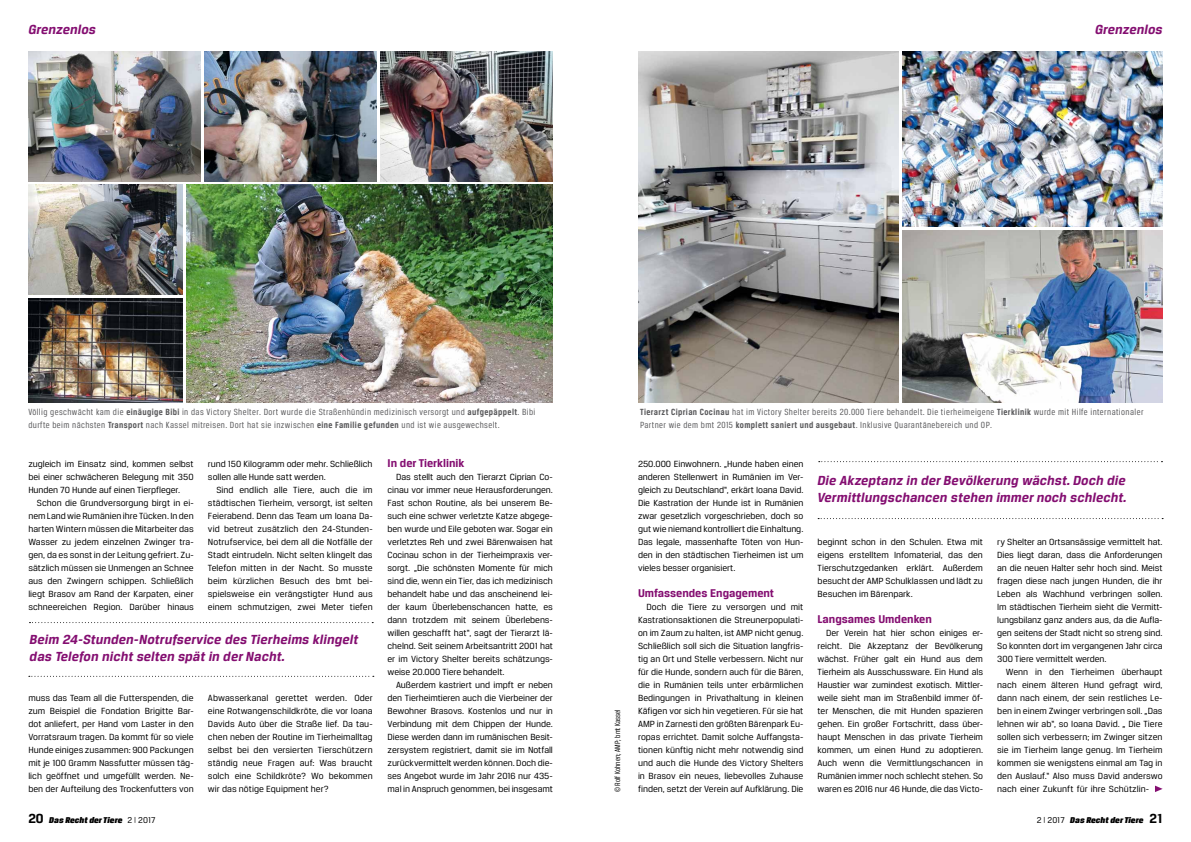
<style>
.page{position:relative;width:1191px;height:842px;background:#fff}
.page>*{position:absolute;margin:0;border:0;box-sizing:border-box;transform-origin:0 0}
.t1{font:italic 700 14px/17px "Breuer Text";letter-spacing:.01em;color:#840e71}
.t2{font:700 12px "Breuer Text";color:#840e71}
.t3{font:9.5px/13px "Breuer Text";letter-spacing:-.005em;color:#000;text-align:justify}
.t4{font:9.5px/13px "Breuer Condensed";letter-spacing:.04em;color:#58585a;scale:1.05 1}
.t5{font:italic 9px "Breuer Headline";letter-spacing:.01em;color:#000}
.t6{font:8px "Breuer Condensed";color:#000}
.s1{font-weight:700}
.s2{font-family:"Breuer Text";font-weight:700;font-style:normal;font-size:14px}
.s3{font-family:"Breuer Text";font-style:normal}
.s4{font-family:"Breuer Text";font-style:normal;font-size:7.3px}
</style>
<div class="page">
<img style="left:28px;top:51px;width:173px;height:130px">
<img style="left:28px;top:298px;width:155px;height:104px">
<img style="left:186px;top:185px;width:367px;height:217px">
<img style="left:28px;top:185px;width:155px;height:110px">
<img style="left:204px;top:51px;width:173px;height:130px">
<img style="left:380px;top:51px;width:173px;height:130px">
<svg style="left:1155px;top:786px;width:7px;height:6px"></svg>
<svg style="left:29px;top:622px;width:344px;height:1px"></svg>
<svg style="left:29px;top:676px;width:345px;height:1px"></svg>
<img style="left:638px;top:51px;width:260px;height:351px">
<img style="left:902px;top:51px;width:260px;height:176px">
<img style="left:902px;top:230px;width:260px;height:172px">
<svg style="left:818px;top:461px;width:344px;height:1px"></svg>
<svg style="left:818px;top:518px;width:345px;height:1px"></svg>
<h1 class="t1" style="left:28px;top:21px;width:69px">Grenzenlos</h1>
<h1 class="t1" style="left:1095px;top:21px;width:69px">Grenzenlos</h1>
<p class="t4" style="left:28px;top:405px;width:484px">Völlig geschwächt kam die <span class="s1">einäugige Bibi</span> in das Victory Shelter. Dort wurde die Straßenhündin medizinisch versorgt und <span class="s1">aufgepäppelt</span>. Bibi durfte beim nächsten <span class="s1">Transport</span> nach Kassel mitreisen. Dort hat sie inzwischen <span class="s1">eine Familie gefunden</span> und ist wie ausgewechselt.</p>
<p class="t3" style="left:208px;top:457px;width:166px">rund 150 Kilogramm oder mehr. Schließlich sollen alle Hunde satt werden.</p>
<p class="t3" style="left:208px;top:483px;width:166px;text-indent:9px">Sind endlich alle Tiere, auch die im städtischen Tierheim, versorgt, ist selten Feierabend. Denn das Team um Ioana Da&shy;vid betreut zusätzlich den 24-Stunden-Notrufservice, bei dem all die Notfälle der Stadt eintrudeln. Nicht selten klingelt das Telefon mitten in der Nacht. So musste beim kürzlichen Besuch des bmt bei&shy;spielsweise ein verängstigter Hund aus einem schmutzigen, zwei Meter tiefen</p>
<p class="t2" style="left:387px;top:456px;width:78px">In der Tierklinik</p>
<p class="t3" style="left:387px;top:470px;width:167px;text-indent:9px">Das stellt auch den Tierarzt Ciprian Co&shy;cinau vor immer neue Herausforderungen.<br>Fast schon Routine, als bei unserem Be&shy;such eine schwer verletzte Katze abgege&shy;ben wurde und Eile geboten war. Sogar ein verletztes Reh und zwei Bärenwaisen hat Cocinau schon in der Tierheimpraxis ver&shy;sorgt. „Die schönsten Momente für mich sind die, wenn ein Tier, das ich medizinisch behandelt habe und das anscheinend lei&shy;der kaum Überlebenschancen hatte, es dann trotzdem mit seinem Überlebens&shy;willen geschafft hat“, sagt der Tierarzt lä&shy;chelnd. Seit seinem Arbeitsantritt 2001 hat er im Victory Shelter bereits schätzungs&shy;weise 20.000 Tiere behandelt.</p>
<p class="t3" style="left:387px;top:678px;width:167px;text-indent:9px">Außerdem kastriert und impft er neben den Tierheimtieren auch die Vierbeiner der Bewohner Brasovs. Kostenlos und nur in Verbindung mit dem Chippen der Hunde.<br>Diese werden dann im rumänischen Besit&shy;zersystem registriert, damit sie im Notfall zurückvermittelt werden können. Doch die&shy;ses Angebot wurde im Jahr 2016 nur 435- mal in Anspruch genommen, bei insgesamt</p>
<p class="t3" style="left:28px;top:457px;width:167px">zugleich im Einsatz sind, kommen selbst bei einer schwächeren Belegung mit 350<br>Hunden 70 Hunde auf einen Tierpfleger.</p>
<p class="t3" style="left:28px;top:496px;width:167px;text-indent:9px">Schon die Grundversorgung birgt in ei&shy;nem Land wie Rumänien ihre Tücken. In den harten Wintern müssen die Mitarbeiter das Wasser zu jedem einzelnen Zwinger tra&shy;gen, da es sonst in der Leitung gefriert. Zu&shy;sätzlich müssen sie Unmengen an Schnee aus den Zwingern schippen. Schließlich liegt Brasov am Rand der Karpaten, einer schneereichen Region. Darüber hinaus</p>
<h1 class="t1" style="left:30px;top:631px;width:330px">Beim 24-Stunden-Notrufservice des Tierheims klingelt das Telefon nicht selten spät in der Nacht.</h1>
<p class="t3" style="left:28px;top:691px;width:167px">muss das Team all die Futterspenden, die zum Beispiel die Fondation Brigitte Bar&shy;dot anliefert, per Hand vom Laster in den Vorratsraum tragen. Da kommt für so viele Hunde einiges zusammen: 900 Packungen mit je 100 Gramm Nassfutter müssen täg&shy;lich geöffnet und umgefüllt werden. Ne&shy;ben der Aufteilung des Trockenfutters von</p>
<p class="t3" style="left:208px;top:691px;width:166px">Abwasserkanal gerettet werden. Oder eine Rotwangenschildkröte, die vor Ioana Davids Auto über die Straße lief. Da tau&shy;chen neben der Routine im Tierheimalltag selbst bei den versierten Tierschützern ständig neue Fragen auf: Was braucht solch eine Schildkröte? Wo bekommen wir das nötige Equipment her?</p>
<p class="t5" style="left:28px;top:815px;width:128px"><span class="s2">20</span> Das Recht der Tiere <span class="s3">2</span> <span class="s4">|</span> <span class="s3">2017</span></p>
<p class="t6" style="left:613px;top:792px;width:84px;rotate:-90deg">© Rolf Kohnen; AMP; bmt Kassel</p>
<p class="t4" style="left:640px;top:405px;width:481px"><span class="s1">Tierarzt Ciprian Cocinau</span> hat im Victory Shelter bereits 20.000 Tiere behandelt. Die tierheimeigene <span class="s1">Tierklinik</span> wurde mit Hilfe internationaler<br>Partner wie dem bmt 2015 <span class="s1">komplett saniert und ausgebaut</span>. Inklusive Quarantänebereich und OP.</p>
<p class="t3" style="left:638px;top:457px;width:167px">250.000 Einwohnern. „Hunde haben einen anderen Stellenwert in Rumänien im Ver&shy;gleich zu Deutschland“, erkärt Ioana David.<br>Die Kastration der Hunde ist in Rumänien zwar gesetzlich vorgeschrieben, doch so gut wie niemand kontrolliert die Einhaltung.<br>Das legale, massenhafte Töten von Hun&shy;den in den städtischen Tierheimen ist um vieles besser organisiert.</p>
<p class="t2" style="left:638px;top:586px;width:137px">Umfassendes Engagement</p>
<p class="t3" style="left:638px;top:600px;width:167px;text-indent:9px">Doch die Tiere zu versorgen und mit Kastrationsaktionen die Streunerpopulati&shy;on im Zaum zu halten, ist AMP nicht genug.<br>Schließlich soll sich die Situation langfris&shy;tig an Ort und Stelle verbessern. Nicht nur für die Hunde, sondern auch für die Bären, die in Rumänien teils unter erbärmlichen Bedingungen in Privathaltung in kleinen Käfigen vor sich hin vegetieren. Für sie hat AMP in Zarnesti den größten Bärenpark Eu&shy;ropas errichtet. Damit solche Auffangsta&shy;tionen künftig nicht mehr notwendig sind und auch die Hunde des Victory Shelters in Brasov ein neues, liebevolles Zuhause finden, setzt der Verein auf Aufklärung. Die</p>
<h1 class="t1" style="left:817px;top:471px;width:310px">Die Akzeptanz in der Bevölkerung wächst. Doch die<br>Vermittlungschancen stehen immer noch schlecht.</h1>
<p class="t3" style="left:817px;top:535px;width:167px">beginnt schon in den Schulen. Etwa mit eigens erstelltem Infomaterial, das den Tierschutzgedanken erklärt. Außerdem besucht der AMP Schulklassen und lädt zu Besuchen im Bärenpark.</p>
<p class="t2" style="left:817px;top:612px;width:116px">Langsames Umdenken</p>
<p class="t3" style="left:817px;top:626px;width:167px;text-indent:9px">Der Verein hat hier schon einiges er&shy;reicht. Die Akzeptanz der Bevölkerung wächst. Früher galt ein Hund aus dem Tierheim als Ausschussware. Ein Hund als Haustier war zumindest exotisch. Mittler&shy;weile sieht man im Straßenbild immer öf&shy;ter Menschen, die mit Hunden spazieren gehen. Ein großer Fortschritt, dass über&shy;haupt Menschen in das private Tierheim kommen, um einen Hund zu adoptieren.<br>Auch wenn die Vermittlungschancen in Rumänien immer noch schlecht stehen. So waren es 2016 nur 46 Hunde, die das Victo-</p>
<p class="t3" style="left:997px;top:535px;width:167px">ry Shelter an Ortsansässige vermittelt hat.<br>Dies liegt daran, dass die Anforderungen an die neuen Halter sehr hoch sind. Meist fragen diese nach jungen Hunden, die ihr Leben als Wachhund verbringen sollen.<br>Im städtischen Tierheim sieht die Vermitt&shy;lungsbilanz ganz anders aus, da die Aufla&shy;gen seitens der Stadt nicht so streng sind.<br>So konnten dort im vergangenen Jahr circa 300 Tiere vermittelt werden.</p>
<p class="t3" style="left:997px;top:665px;width:167px;text-indent:9px">Wenn in den Tierheimen überhaupt nach einem älteren Hund gefragt wird, dann nach einem, der sein restliches Le&shy;ben in einem Zwinger verbringen soll. „Das lehnen wir ab“, so Ioana David. „ Die Tiere sollen sich verbessern; im Zwinger sitzen sie im Tierheim lange genug. Im Tierheim kommen sie wenigstens einmal am Tag in den Auslauf.“ Also muss David anderswo nach einer Zukunft für ihre Schützlin-</p>
<p class="t5" style="left:1036px;top:815px;width:127px"><span class="s3">2</span> <span class="s4">|</span> <span class="s3">2017</span> Das Recht der Tiere <span class="s2">21</span></p>
</div>
